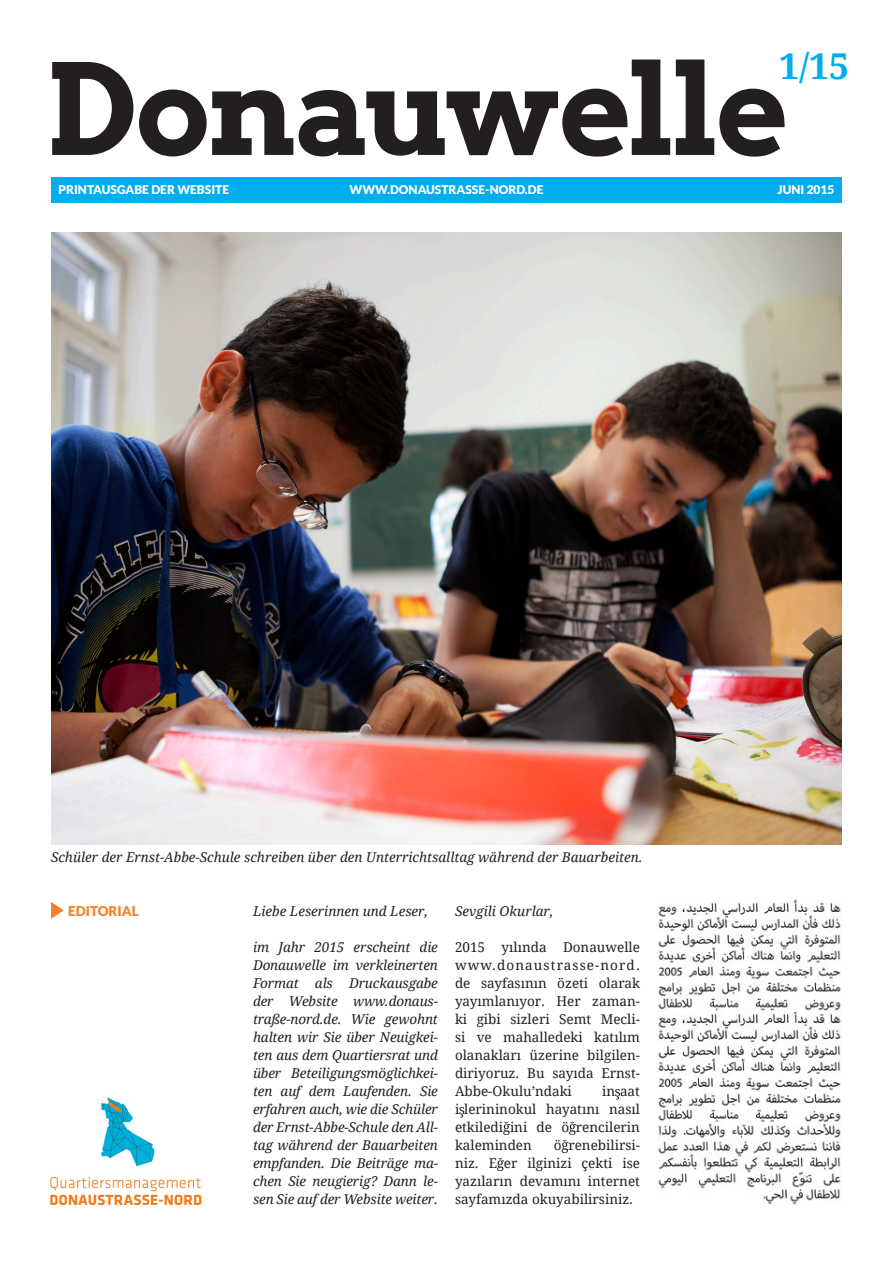
<style>
.page{position:relative;width:893px;height:1263px;background:#fff}
.page>*{position:absolute;margin:0;border:0;box-sizing:border-box;transform-origin:0 0}
.t1{font:700 125.55px "Arvo";letter-spacing:-.03em;color:#231f20}
.t2{font:700 35.55px "Droid Serif";color:#00aeef}
.bildunterschrift{font:italic 13.5px/18px "Droid Serif";color:#231f20;text-align:justify}
.t3{font:13.5px/18px "Droid Serif";color:#231f20;text-align:justify}
.kicker_orange{font:900 13.5px "Lato";color:#f58229}
.t4{font:900 12px "Lato";color:#fff}
</style>
<div class="page">
<div style="left:51px;top:177px;width:791px;height:25px;background:#00aeef"></div>
<img style="left:51px;top:232px;width:791px;height:612px">
<svg style="left:615px;top:1089px;width:5px;height:10px"></svg>
<svg style="left:459px;top:1107px;width:5px;height:10px"></svg>
<svg style="left:503px;top:1121px;width:7px;height:14px"></svg>
<svg style="left:562px;top:1121px;width:14px;height:32px"></svg>
<svg style="left:497px;top:1158px;width:7px;height:13px"></svg>
<svg style="left:51px;top:902px;width:13px;height:17px"></svg>
<img style="left:50px;top:1097px;width:152px;height:109px">
<img style="left:658px;top:899px;width:183px;height:306px">
<p class="t2" style="left:779px;top:46px;width:71px">1/15</p>
<p class="t1" style="left:47px;top:31px;width:743px">Donauwelle</p>
<p class="t4" style="left:58px;top:183px;width:172px">PRINTAUSGABE DER WEBSITE</p>
<p class="t4" style="left:778px;top:183px;width:58px">JUNI 2015</p>
<p class="t4" style="left:350px;top:183px;width:195px">WWW.DONAUSTRASSE-NORD.DE</p>
<p class="bildunterschrift" style="left:51px;top:848px;width:593px">Schüler der Ernst-Abbe-Schule schreiben über den Unterrichtsalltag während der Bauarbeiten.</p>
<p class="kicker_orange" style="left:68px;top:903px;width:72px">EDITORIAL</p>
<p class="bildunterschrift" style="left:253px;top:902px;width:176px">Liebe Leserinnen und Leser,</p>
<p class="bildunterschrift" style="left:253px;top:938px;width:186px">im Jahr 2015 erscheint die Donauwelle im verkleinerten Format als Druckausgabe der Website www.donaus&shy;traße-nord.de. Wie gewohnt halten wir Sie über Neuigkei&shy;ten aus dem Quartiersrat und über Beteiligungsmöglichkei&shy;ten auf dem Laufenden. Sie erfahren auch, wie die Schüler der Ernst-Abbe-Schule den All&shy;tag während der Bauarbeiten empfanden. Die Beiträge ma&shy;chen Sie neugierig? Dann le&shy;sen Sie auf der Website weiter.</p>
<p class="bildunterschrift" style="left:455px;top:902px;width:100px">Sevgili Okurlar,</p>
<p class="t3" style="left:455px;top:938px;width:186px">2015 yılında Donauwelle www.donaustrasse-nord. de sayfasının özeti olarak yayımlanıyor. Her zaman&shy;ki gibi sizleri Semt Mecli&shy;si ve mahalledeki katılım olanakları üzerine bilgilen&shy;diriyoruz. Bu sayıda Ernst-Abbe-Okulu’ndaki</p>
<p class="t3" style="left:455px;top:1082px;width:186px;text-indent:147px">in aat i lerininokul hayatını nasıl etkiledi ini de ö rencilerin kaleminden</p>
<p class="t3" style="left:455px;top:1136px;width:186px;text-indent:99px">ö renebilirsi&shy;niz. E er ilginizi çekti ise yazıların devamını internet sayfamızda okuyabilirsiniz.</p>
</div>
